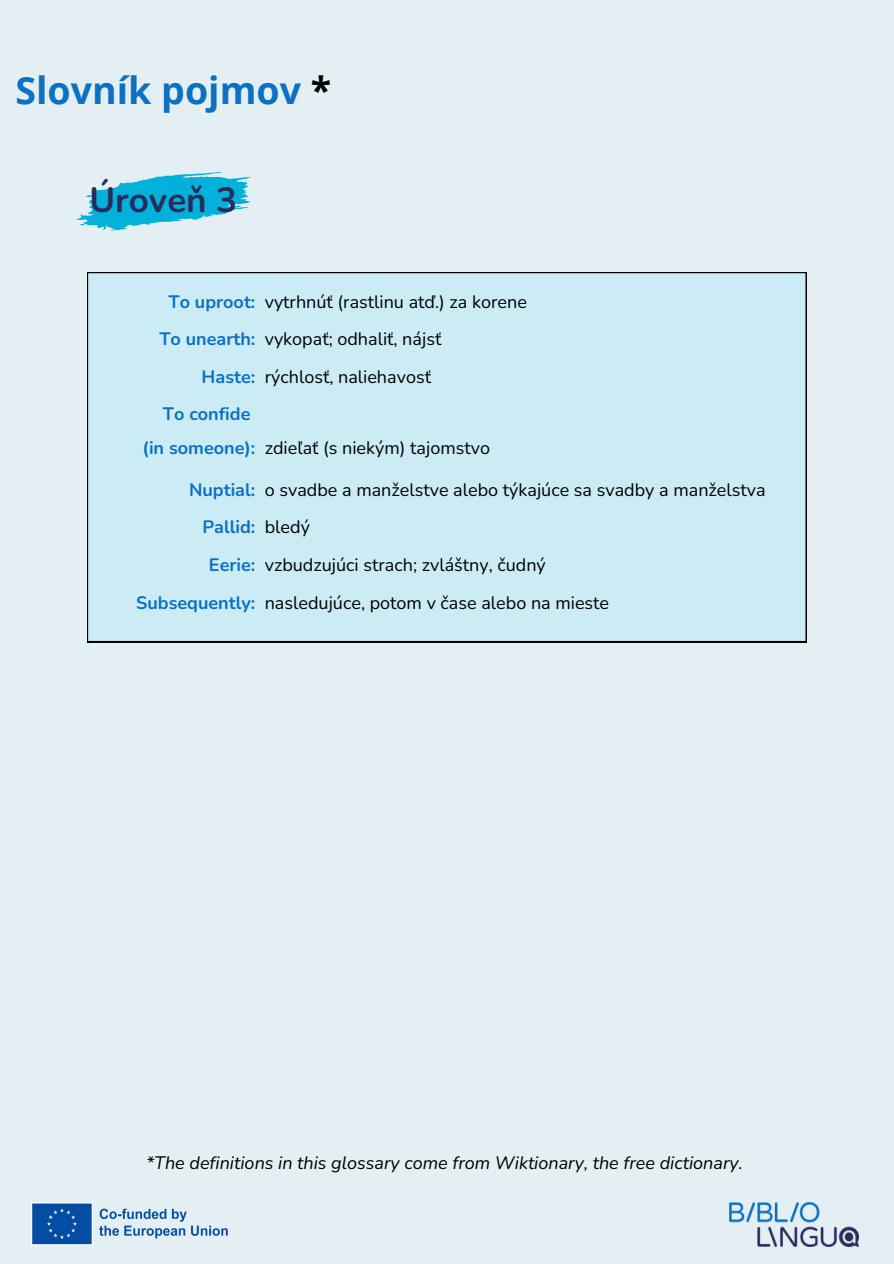
<style>
.page{position:relative;width:894px;height:1264px;background:#fff}
.page>*{position:absolute;margin:0;border:0;box-sizing:border-box;transform-origin:0 0}
.t1{font:700 37.5px "Open Sans";color:#0c71c3}
.t2{font:700 34.95px "Nunito";color:#2a2b5c}
.t3{font:18px "Nunito";color:#000}
.t4{font:700 18px/33.8px "Nunito";color:#0c71c3;text-align:right}
.t5{font:italic 18px "Nunito";color:#000}
.s1{color:#000}
</style>
<div class="page">
<div style="left:0;top:0;width:893px;height:1263px;background:#e4eff4"></div>
<svg style="left:76px;top:172px;width:174px;height:58px"></svg>
<div style="left:87px;top:272px;width:719px;height:370px;background:#cbecf4"></div>
<img style="left:729px;top:1202px;width:128px;height:44px">
<img style="left:31px;top:1202px;width:197px;height:43px">
<h2 class="t1" style="left:15px;top:64px;width:317px">Slovník pojmov <span class="s1">*</span></h2>
<h1 class="t2" style="left:89px;top:176px;width:149px">Úroveň 3</h1>
<h2 class="t4" style="left:168px;top:285px;width:88px">To uproot:</h2>
<p class="t3" style="left:265px;top:289px;width:264px">vytrhnúť (rastlinu atď.) za korene</p>
<h2 class="t4" style="left:159px;top:322px;width:97px">To unearth:</h2>
<p class="t3" style="left:265px;top:327px;width:178px">vykopať; odhaliť, nájsť</p>
<h2 class="t4" style="left:201px;top:360px;width:55px">Haste:</h2>
<p class="t3" style="left:265px;top:364px;width:168px">rýchlosť, naliehavosť</p>
<h2 class="t4" style="left:142px;top:397px;width:114px">To confide (in someone):</h2>
<h2 class="t4" style="left:189px;top:473px;width:68px">Nuptial:</h2>
<p class="t3" style="left:265px;top:477px;width:502px">o svadbe a manželstve alebo týkajúce sa svadby a manželstva</p>
<h2 class="t4" style="left:202px;top:510px;width:54px">Pallid:</h2>
<p class="t3" style="left:265px;top:515px;width:47px">bledý</p>
<h2 class="t4" style="left:209px;top:548px;width:48px">Eerie:</h2>
<p class="t3" style="left:265px;top:552px;width:282px">vzbudzujúci strach; zvláštny, čudný</p>
<p class="t4" style="left:136px;top:586px;width:121px">Subsequently:</p>
<p class="t3" style="left:265px;top:590px;width:346px">nasledujúce, potom v čase alebo na mieste</p>
<p class="t3" style="left:265px;top:436px;width:227px">zdieľať (s niekým) tajomstvo</p>
<p class="t5" style="left:146px;top:1150px;width:598px">*The definitions in this glossary come from Wiktionary, the free dictionary.</p>
</div>
